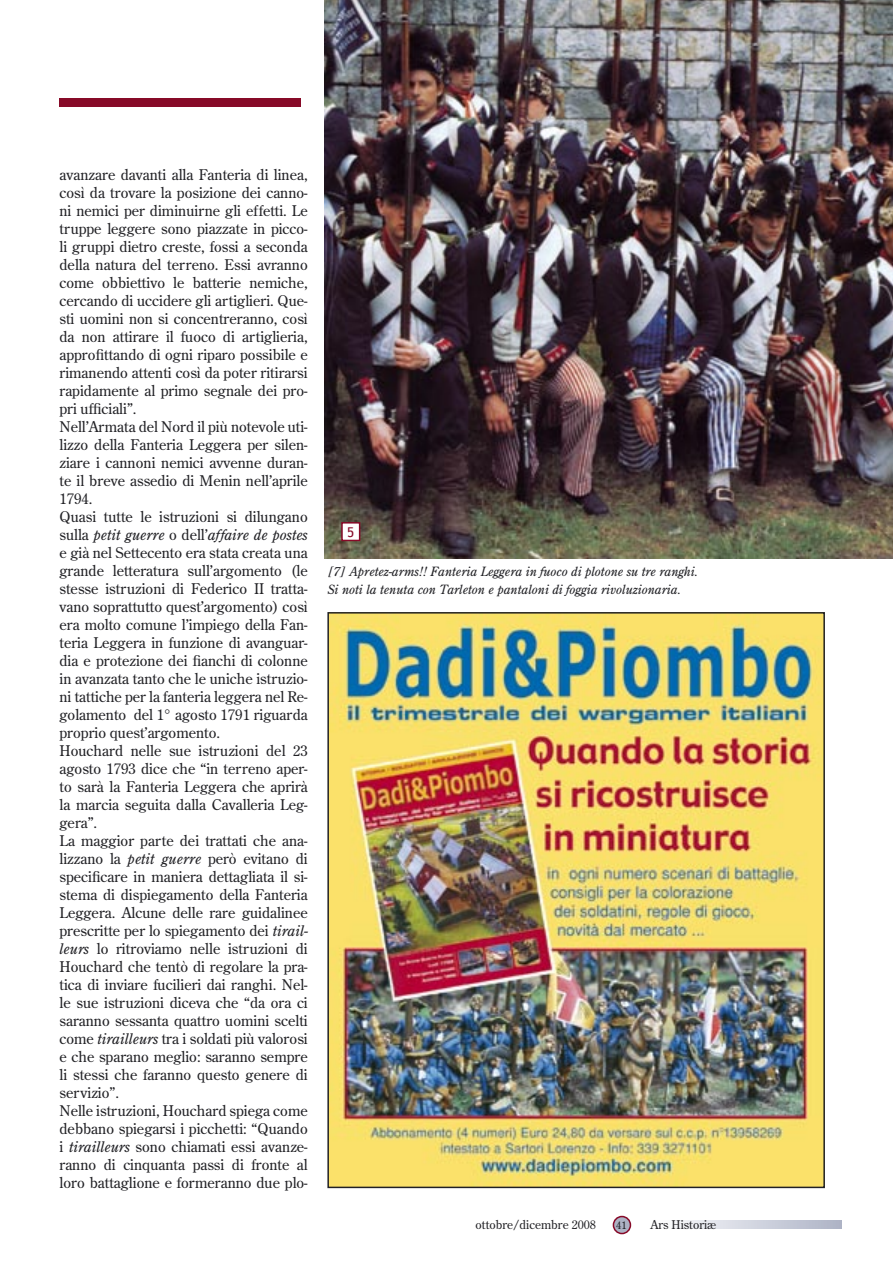
<style>
.page{position:relative;width:893px;height:1263px;background:#fff}
.page>*{position:absolute;margin:0;border:0;box-sizing:border-box;transform-origin:0 0}
.t1{font:14.7px/18px "Century Old Style";color:#212125;text-align:justify}
.t2{font:13.5px "Trebuchet MS";color:#870a28}
.t3{font:italic 12.75px "Century Old Style";color:#212125}
.t4{font:12px "Century Old Style";color:#212125}
.t5{font:10.5px "Century Old Style";color:#212125}
.s1{font-style:italic}
</style>
<div class="page">
<div style="left:613px;top:1216px;width:17px;height:17px;background:#acb2c4;border-radius:50%"></div>
<div style="left:613px;top:1216px;width:18px;height:18px;border:2px solid #870a28;border-radius:50%"></div>
<svg style="left:677px;top:1220px;width:165px;height:9px"></svg>
<img style="left:330px;top:615px;width:492px;height:570px">
<div style="left:327px;top:612px;width:498px;height:576px;border:2px solid #212125"></div>
<div style="left:60px;top:98px;width:241px;height:8px;background:#870a28"></div>
<img style="left:325px;top:0;width:568px;height:558px">
<div style="left:342px;top:523px;width:18px;height:17px;background:#fff"></div>
<div style="left:341px;top:522px;width:19px;height:19px;border:2px solid #870a28"></div>
<p class="t1" style="left:60px;top:165px;width:250px">avanzare davanti alla Fanteria di linea, così da trovare la posizione dei canno&shy;ni nemici per diminuirne gli effetti. Le truppe leggere sono piazzate in picco&shy;li gruppi dietro creste, fossi a seconda della natura del terreno. Essi avranno come obbiettivo le batterie nemiche, cercando di uccidere gli artiglieri. Que&shy;sti uomini non si concentreranno, così da non attirare il fuoco di artiglieria, approfittando di ogni riparo possibile e rimanendo attenti così da poter ritirarsi rapidamente al primo segnale dei pro&shy;pri ufficiali”.</p>
<p class="t1" style="left:60px;top:417px;width:250px">Nell’Armata del Nord il più notevole uti&shy;lizzo della Fanteria Leggera per silen&shy;ziare i cannoni nemici avvenne duran&shy;te il breve assedio di Menin nell’aprile 1794.</p>
<p class="t1" style="left:60px;top:507px;width:250px">Quasi tutte le istruzioni si dilungano sulla <span class="s1">petit guerre</span> o dell’<span class="s1">affaire de postes </span>e già nel Settecento era stata creata una grande letteratura sull’argomento (le stesse istruzioni di Federico II tratta&shy;vano soprattutto quest’argomento) così era molto comune l’impiego della Fan&shy;teria Leggera in funzione di avanguar&shy;dia e protezione dei fianchi di colonne in avanzata tanto che le uniche istruzio&shy;ni tattiche per la fanteria leggera nel Re&shy;golamento del 1° agosto 1791 riguarda proprio quest’argomento.</p>
<p class="t1" style="left:60px;top:741px;width:250px">Houchard nelle sue istruzioni del 23 agosto 1793 dice che “in terreno aper&shy;to sarà la Fanteria Leggera che aprirà la marcia seguita dalla Cavalleria Leg&shy;gera”.</p>
<p class="t1" style="left:60px;top:831px;width:250px">La maggior parte dei trattati che ana&shy;lizzano la <span class="s1">petit guerre</span> però evitano di specificare in maniera dettagliata il si&shy;stema di dispiegamento della Fanteria Leggera. Alcune delle rare guidalinee prescritte per lo spiegamento dei <span class="s1">tirail&shy;leurs</span> lo ritroviamo nelle istruzioni di Houchard che tentò di regolare la pra&shy;tica di inviare fucilieri dai ranghi. Nel&shy;le sue istruzioni diceva che “da ora ci saranno sessanta quattro uomini scelti come <span class="s1">tirailleurs</span> tra i soldati più valorosi e che sparano meglio: saranno sempre li stessi che faranno questo genere di servizio”.</p>
<p class="t1" style="left:60px;top:1101px;width:250px">Nelle istruzioni, Houchard spiega come debbano spiegarsi i picchetti: “Quando i <span class="s1">tirailleurs</span> sono chiamati essi avanze&shy;ranno di cinquanta passi di fronte al loro battaglione e formeranno due plo-</p>
<p class="t2" style="left:347px;top:524px;width:9px">5</p>
<p class="t3" style="left:327px;top:563px;width:372px">[7] Apretez-arms!! Fanteria Leggera in fuoco di plotone su tre ranghi.</p>
<p class="t3" style="left:327px;top:581px;width:355px">Si noti la tenuta con Tarleton e pantaloni di foggia rivoluzionaria.</p>
<p class="t4" style="left:476px;top:1217px;width:122px">ottobre/dicembre 2008</p>
<p class="t5" style="left:616px;top:1218px;width:12px">41</p>
<p class="t4" style="left:651px;top:1217px;width:67px">Ars Historiæ</p>
</div>
